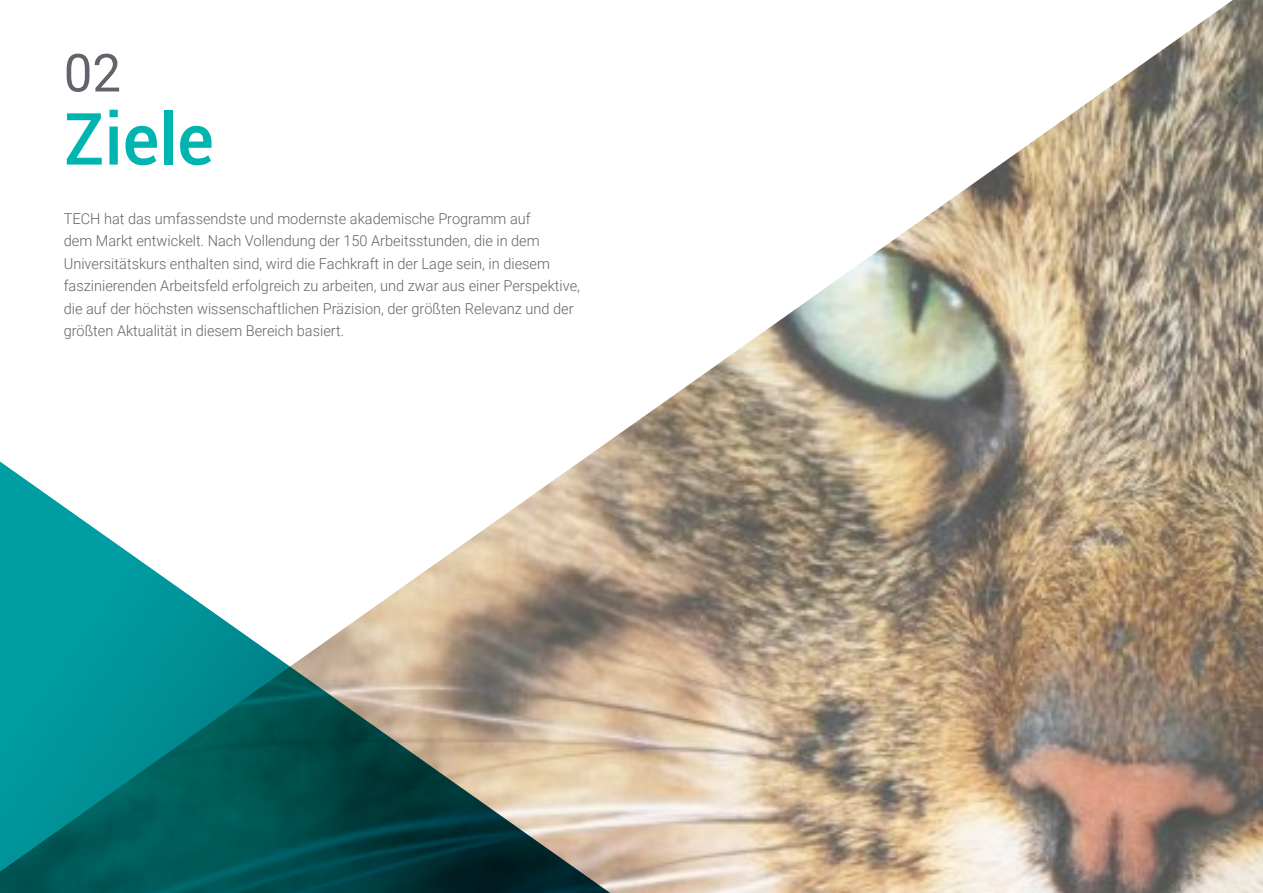
<style>
.page{position:relative;width:1263px;height:893px;background:#fff}
.page>*{position:absolute;margin:0;border:0;box-sizing:border-box;transform-origin:0 0}
.t1{font:500 72px "Roboto";color:#00b4b0}
.t2{font:52.5px "Roboto";color:#61646a}
.t3{font:300 15px/22.5px "Roboto";color:#61646a}
</style>
<div class="page">
<img style="left:602px;top:0;width:661px;height:893px">
<svg style="left:0;top:446px;width:640px;height:447px"></svg>
<h2 class="t2" style="left:64px;top:36px;width:59px">02</h2>
<h1 class="t1" style="left:64px;top:88px;width:152px">Ziele</h1>
<p class="t3" style="left:64px;top:207px;width:518px">TECH hat das umfassendste und modernste akademische Programm auf<br>dem Markt entwickelt. Nach Vollendung der 150 Arbeitsstunden, die in dem Universitätskurs enthalten sind, wird die Fachkraft in der Lage sein, in diesem faszinierenden Arbeitsfeld erfolgreich zu arbeiten, und zwar aus einer Perspektive, die auf der höchsten wissenschaftlichen Präzision, der größten Relevanz und der größten Aktualität in diesem Bereich basiert.</p>
</div>
